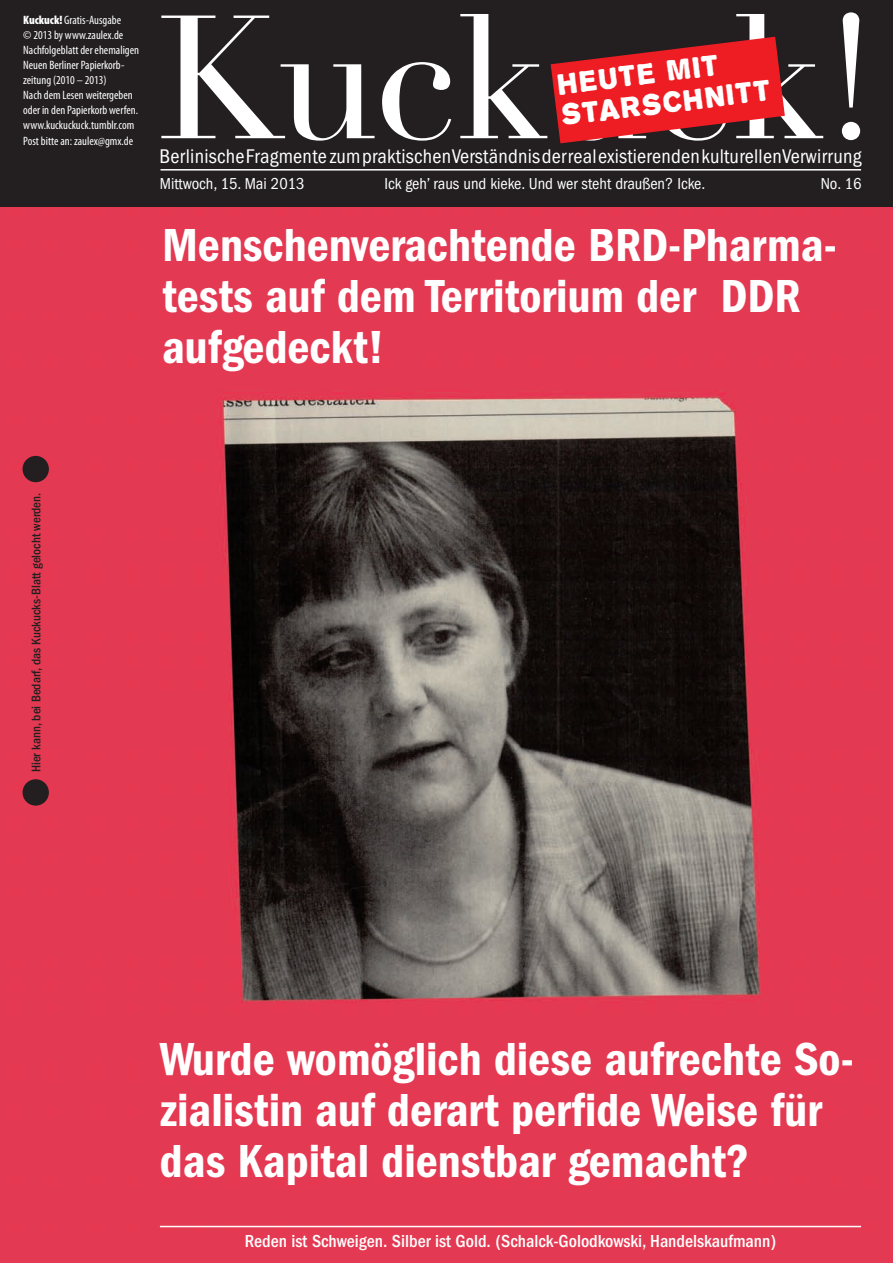
<style>
.page{position:relative;width:893px;height:1263px;background:#fff}
.page>*{position:absolute;margin:0;border:0;box-sizing:border-box;transform-origin:0 0}
.t1{font:172.35px "Didot";letter-spacing:-.01em;color:#fff}
.t2{font:600 condensed 48px/51px "Franklin Gothic";color:#fff}
.t3{font:25.65px/30.9px "Propaganda";color:#fff}
.t4{font:condensed 20.55px "Franklin Gothic";letter-spacing:.01em;color:#fff}
.t5{font:500 condensed 18px "Franklin Gothic";color:#fff}
.t6{font:condensed 16.35px "Franklin Gothic";color:#fff}
.t7{font:500 condensed 13.05px "Franklin Gothic";color:#231f20}
.t8{font:condensed 12.15px/15px "Myriad Pro";color:#fff}
.s1{font-weight:900}
</style>
<div class="page">
<img style="left:0;top:206px;width:893px;height:1057px">
<div style="left:0;top:0;width:893px;height:206px;background:#231f20"></div>
<div style="left:23px;top:456px;width:26px;height:26px;background:#231f20;border-radius:50%"></div>
<div style="left:23px;top:779px;width:26px;height:27px;background:#231f20;border-radius:50%"></div>
<hr style="left:161px;top:169px;width:700px;height:2px;background:#fff">
<svg style="left:551px;top:37px;width:234px;height:106px"></svg>
<hr style="left:160px;top:1226px;width:701px;height:1px;background:#fff">
<p class="t8" style="left:23px;top:13px;width:117px"><span class="s1">Kuckuck!</span> Gratis-Ausgabe<br>© 2013 by www.zaulex.de<br>Nachfolgeblatt der ehemaligen<br>Neuen Berliner Papierkorb&shy;zeitung (2010 – 2013)<br>Nach dem Lesen weitergeben oder in den Papierkorb werfen. www.kuckuckuck.tumblr.com<br>Post bitte an: zaulex@gmx.de</p>
<h1 class="t1" style="left:156px;top:-25px;width:723px">Kuckuck!</h1>
<h3 class="t6" style="left:160px;top:174px;width:146px">Mittwoch, 15. Mai 2013</h3>
<h3 class="t6" style="left:384px;top:174px;width:323px">Ick geh’ raus und kieke. Und wer steht draußen? Icke.</h3>
<h3 class="t6" style="left:821px;top:174px;width:42px">No. 16</h3>
<h3 class="t3" style="left:555px;top:68px;width:212px;rotate:-7deg">Heute mit<br>Starschnitt</h3>
<h3 class="t4" style="left:160px;top:145px;width:703px">Berlinische Fragmente zum praktischen Verständnis der real existierenden kulturellen Verwirrung</h3>
<h2 class="t2" style="left:162px;top:219px;width:676px">Menschenverachtende BRD-Pharma&shy;tests auf dem Territorium der DDR aufgedeckt!</h2>
<p class="t7" style="left:29px;top:772px;width:281px;rotate:-90deg">Hier kann, bei Bedarf, das Kuckucks-Blatt gelocht werden.</p>
<h2 class="t2" style="left:160px;top:1033px;width:695px">Wurde womöglich diese aufrechte So&shy;zialistin auf derart perfide Weise für das Kapital dienstbar gemacht?</h2>
<h3 class="t5" style="left:245px;top:1230px;width:533px">Reden ist Schweigen. Silber ist Gold. (Schalck-Golodkowski, Handelskaufmann)</h3>
</div>
